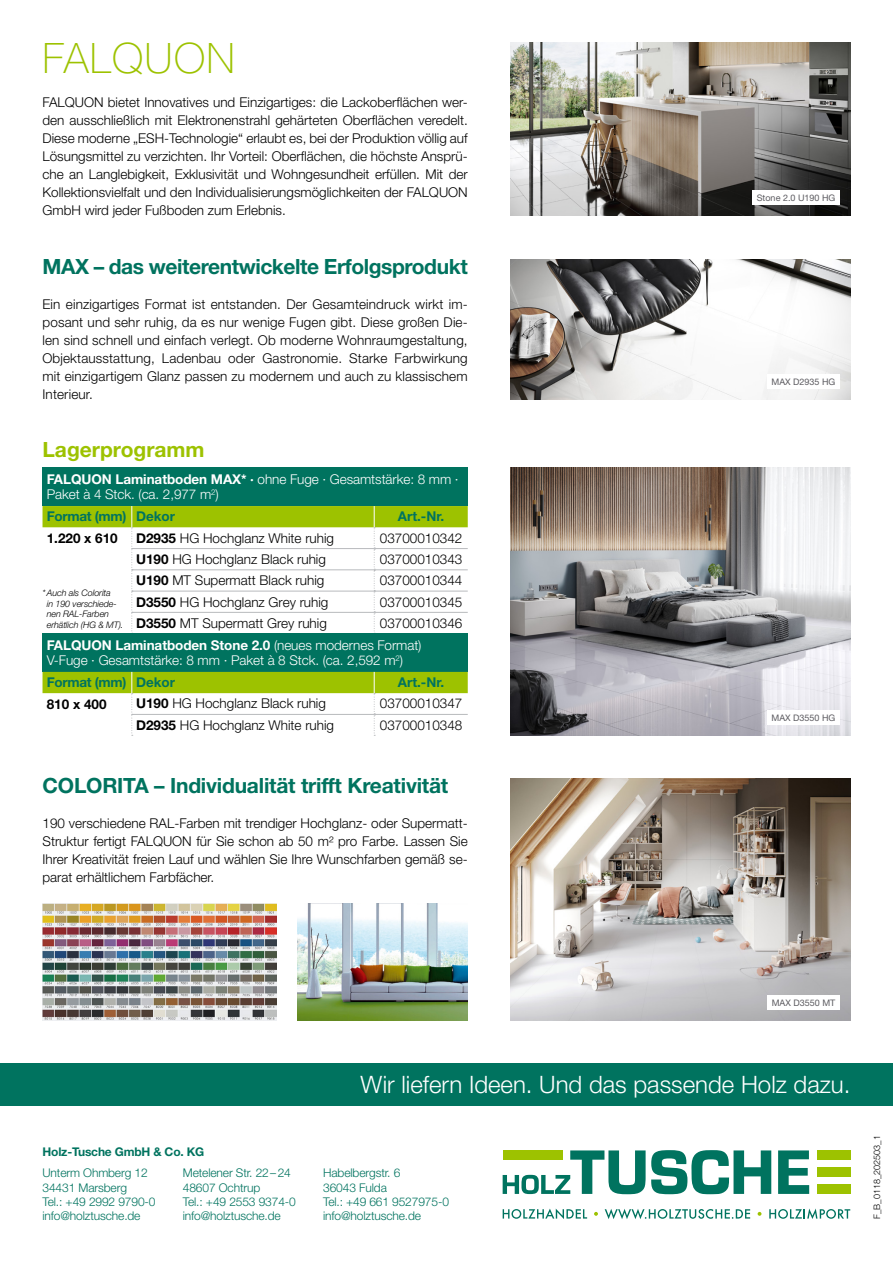
<style>
.page{position:relative;width:893px;height:1263px;background:#fff}
.page>*{position:absolute;margin:0;border:0;box-sizing:border-box;transform-origin:0 0}
.t1{font:100 42px "Helvetica Neue LT Std";letter-spacing:.03em;color:#9dc200}
.t2{font:300 24px "Helvetica Neue LT Std";color:#fff}
.t3{font:700 21px "Helvetica Neue LT Std";letter-spacing:-.02em;color:#00735f}
.t4{font:700 21px "Helvetica Neue LT Std";color:#9dc200}
.t5{font:300 13.5px/18px "Helvetica Neue LT Std";color:#000;text-align:justify}
.t6{font:300 13.5px/15px "Helvetica Neue LT Std";letter-spacing:-.005em;color:#fff}
.t7{font:700 13.5px "Helvetica Neue LT Std";letter-spacing:-.02em;color:#00735f}
.t8{font:700 13.5px "Helvetica Neue LT Std";color:#00735f}
.t9{font:700 13.5px "Helvetica Neue LT Std";color:#000}
.t10{font:300 12px/14.4px "Helvetica Neue LT Std";letter-spacing:-.01em;color:#00735f}
.t11{font:700 12px "Helvetica Neue LT Std";letter-spacing:-.015em;color:#00735f}
.t12{font:italic 300 9px/10.5px "Helvetica Neue LT Std";letter-spacing:-.01em;color:#000}
.t13{font:9px "Helvetica Neue LT Std";color:#5c5b60}
.t14{font:300 9px "Helvetica Neue LT Std";color:#000}
.s1{font-weight:700}
</style>
<div class="page">
<div style="left:0;top:1063px;width:893px;height:43px;background:#00735f"></div>
<svg style="left:503px;top:1208px;width:84px;height:11px"></svg>
<svg style="left:594px;top:1212px;width:4px;height:4px"></svg>
<svg style="left:605px;top:1209px;width:145px;height:10px"></svg>
<svg style="left:758px;top:1212px;width:3px;height:4px"></svg>
<svg style="left:769px;top:1208px;width:81px;height:11px"></svg>
<svg style="left:778px;top:1150px;width:31px;height:44px"></svg>
<div style="left:817px;top:1150px;width:33px;height:10px;background:#9dc200"></div>
<div style="left:817px;top:1167px;width:33px;height:10px;background:#9dc200"></div>
<div style="left:817px;top:1185px;width:33px;height:9px;background:#9dc200"></div>
<svg style="left:503px;top:1150px;width:268px;height:44px"></svg>
<div style="left:43px;top:468px;width:425px;height:38px;background:#00735f"></div>
<svg style="left:43px;top:506px;width:425px;height:128px"></svg>
<hr style="left:132px;top:548px;width:242px;height:1px;background:#b8babd">
<hr style="left:374px;top:548px;width:94px;height:1px;background:#b8babd">
<hr style="left:132px;top:570px;width:242px;height:1px;background:#b8babd">
<hr style="left:374px;top:570px;width:94px;height:1px;background:#b8babd">
<hr style="left:132px;top:591px;width:242px;height:1px;background:#b8babd">
<hr style="left:374px;top:591px;width:94px;height:1px;background:#b8babd">
<hr style="left:132px;top:612px;width:242px;height:1px;background:#b8babd">
<hr style="left:374px;top:612px;width:94px;height:1px;background:#b8babd">
<img style="left:510px;top:259px;width:340px;height:140px">
<img style="left:510px;top:778px;width:340px;height:242px">
<div style="left:43px;top:634px;width:425px;height:38px;background:#00735f"></div>
<svg style="left:43px;top:672px;width:425px;height:64px"></svg>
<hr style="left:132px;top:714px;width:242px;height:1px;background:#b8babd">
<hr style="left:374px;top:714px;width:94px;height:1px;background:#b8babd">
<img style="left:43px;top:904px;width:233px;height:116px">
<img style="left:298px;top:903px;width:170px;height:117px">
<img style="left:510px;top:468px;width:340px;height:268px">
<img style="left:510px;top:43px;width:340px;height:172px">
<div style="left:753px;top:190px;width:87px;height:15px;background:#fff"></div>
<div style="left:767px;top:374px;width:73px;height:15px;background:#fff"></div>
<div style="left:767px;top:710px;width:73px;height:15px;background:#fff"></div>
<div style="left:767px;top:995px;width:73px;height:15px;background:#fff"></div>
<h1 class="t1" style="left:43px;top:34px;width:194px">FALQUON</h1>
<p class="t5" style="left:43px;top:93px;width:427px">FALQUON bietet Innovatives und Einzigartiges: die Lackoberflächen wer&shy;den ausschließlich mit Elektronenstrahl gehärteten Oberflächen veredelt.<br>Diese moderne „ESH-Technologie“ erlaubt es, bei der Produktion völlig auf Lösungsmittel zu verzichten. Ihr Vorteil: Oberflächen, die höchste Ansprü&shy;che an Langlebigkeit, Exklusivität und Wohngesundheit erfüllen. Mit der Kollektionsvielfalt und den Individualisierungsmöglichkeiten der FALQUON GmbH wird jeder Fußboden zum Erlebnis.</p>
<h3 class="t3" style="left:43px;top:254px;width:427px">MAX – das weiterentwickelte Erfolgsprodukt</h3>
<p class="t5" style="left:43px;top:295px;width:427px">Ein einzigartiges Format ist entstanden. Der Gesamteindruck wirkt im&shy;posant und sehr ruhig, da es nur wenige Fugen gibt. Diese großen Die&shy;len sind schnell und einfach verlegt. Ob moderne Wohnraumgestaltung, Objektausstattung, Ladenbau oder Gastronomie. Starke Farbwirkung mit einzigartigem Glanz passen zu modernem und auch zu klassischem Interieur.</p>
<h3 class="t4" style="left:43px;top:437px;width:164px">Lagerprogramm</h3>
<p class="t6" style="left:47px;top:472px;width:413px"><span class="s1">FALQUON Laminatboden MAX* ·</span> ohne Fuge · Gesamtstärke: 8 mm ·<br>Paket à 4 Stck. (ca. 2,977 m<sup>2</sup>)</p>
<p class="t7" style="left:47px;top:508px;width:130px">Format (mm) Dekor</p>
<p class="t8" style="left:398px;top:508px;width:48px">Art.-Nr.</p>
<p class="t9" style="left:47px;top:530px;width:73px">1.220 x 610</p>
<p class="t5" style="left:136px;top:528px;width:200px"><span class="s1">D2935</span> HG Hochglanz White ruhig</p>
<p class="t5" style="left:380px;top:528px;width:84px">03700010342</p>
<p class="t5" style="left:136px;top:550px;width:191px"><span class="s1">U190</span> HG Hochglanz Black ruhig</p>
<p class="t5" style="left:380px;top:550px;width:84px">03700010343</p>
<p class="t5" style="left:136px;top:571px;width:190px"><span class="s1">U190</span> MT Supermatt Black ruhig</p>
<p class="t5" style="left:380px;top:571px;width:84px">03700010344</p>
<p class="t5" style="left:136px;top:592px;width:194px"><span class="s1">D3550</span> HG Hochglanz Grey ruhig</p>
<p class="t5" style="left:380px;top:592px;width:84px">03700010345</p>
<p class="t5" style="left:136px;top:614px;width:192px"><span class="s1">D3550</span> MT Supermatt Grey ruhig</p>
<p class="t5" style="left:380px;top:614px;width:84px">03700010346</p>
<p class="t12" style="left:47px;top:588px;width:78px;text-indent:-4px">*Auch als Colorita<br>in 190 verschiede&shy;nen RAL-Farben erhätlich (HG &amp; MT).</p>
<p class="t6" style="left:47px;top:637px;width:376px"><span class="s1">FALQUON Laminatboden Stone 2.0</span> (neues modernes Format)<br>V-Fuge · Gesamtstärke: 8 mm · Paket à 8 Stck. (ca. 2,592 m<sup>2</sup>)</p>
<p class="t7" style="left:47px;top:674px;width:130px">Format (mm) Dekor</p>
<p class="t8" style="left:398px;top:674px;width:48px">Art.-Nr.</p>
<p class="t9" style="left:47px;top:695px;width:61px">810 x 400</p>
<p class="t5" style="left:136px;top:694px;width:191px"><span class="s1">U190</span> HG Hochglanz Black ruhig</p>
<p class="t5" style="left:380px;top:694px;width:84px">03700010347</p>
<p class="t5" style="left:136px;top:716px;width:200px"><span class="s1">D2935</span> HG Hochglanz White ruhig</p>
<p class="t5" style="left:380px;top:716px;width:84px">03700010348</p>
<h3 class="t3" style="left:43px;top:773px;width:407px">COLORITA – Individualität trifft Kreativität</h3>
<p class="t5" style="left:43px;top:814px;width:427px">190 verschiedene RAL-Farben mit trendiger Hochglanz- oder Supermatt-Struktur fertigt FALQUON für Sie schon ab 50 m² pro Farbe. Lassen Sie Ihrer Kreativität freien Lauf und wählen Sie Ihre Wunschfarben gemäß se&shy;parat erhältlichem Farbfächer.</p>
<p class="t13" style="left:757px;top:192px;width:80px">Stone 2.0 U190 HG</p>
<p class="t13" style="left:771px;top:376px;width:65px">MAX D2935 HG</p>
<p class="t13" style="left:771px;top:712px;width:65px">MAX D3550 HG</p>
<p class="t13" style="left:772px;top:997px;width:65px">MAX D3550 MT</p>
<h2 class="t2" style="left:360px;top:1070px;width:491px">Wir liefern Ideen. Und das passende Holz dazu.</h2>
<p class="t11" style="left:43px;top:1145px;width:163px">Holz-Tusche GmbH &amp; Co. KG</p>
<p class="t10" style="left:43px;top:1165px;width:115px">Unterm Ohmberg 12<br>34431 Marsberg<br>Tel.: +49 2992 9790-0 info@holztusche.de</p>
<p class="t10" style="left:183px;top:1165px;width:115px">Metelener Str. 22– 24<br>48607 Ochtrup<br>Tel.: +49 2553 9374-0 info@holztusche.de</p>
<p class="t10" style="left:323px;top:1165px;width:127px">Habelbergstr. 6<br>36043 Fulda<br>Tel.: +49 661 9527975-0 info@holztusche.de</p>
<p class="t14" style="left:871px;top:1219px;width:85px;rotate:-90deg">F_B_0118_202503_1</p>
</div>
